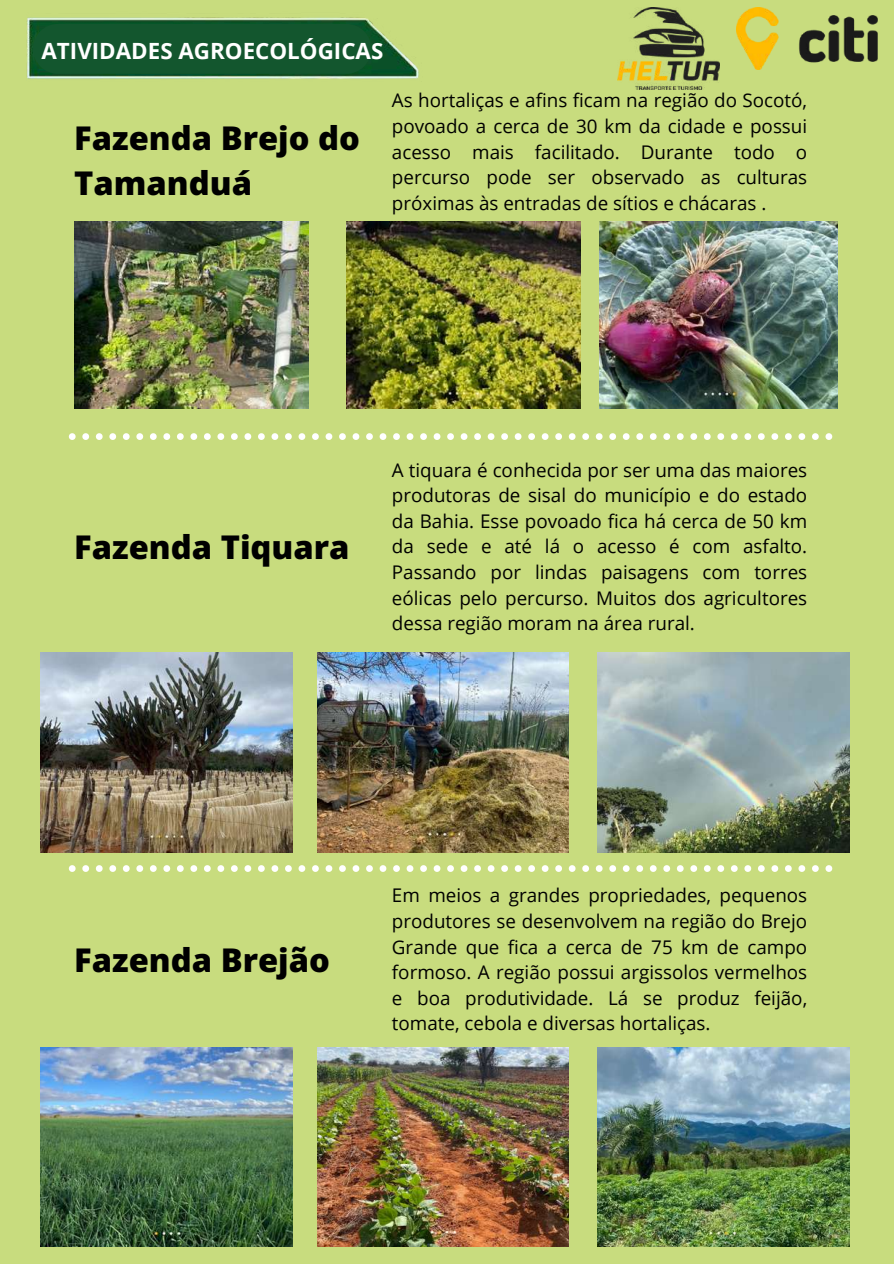
<style>
.page{position:relative;width:894px;height:1264px;background:#fff}
.page>*{position:absolute;margin:0;border:0;box-sizing:border-box;transform-origin:0 0}
.t1{font:800 32.7px/45px "Open Sans";color:#000}
.t2{font:700 22.35px "Open Sans";color:#fff}
.t3{font:18.75px/25.7px "Open Sans";color:#000;text-align:justify}
</style>
<div class="page">
<div style="left:0;top:0;width:893px;height:1263px;background:#c8dc7e"></div>
<img style="left:27px;top:17px;width:392px;height:62px">
<div style="left:33px;top:24px;width:338px;height:50px;background:#13562e"></div>
<img style="left:74px;top:222px;width:234px;height:187px">
<img style="left:346px;top:222px;width:234px;height:187px">
<img style="left:599px;top:222px;width:237px;height:187px">
<svg style="left:69px;top:433px;width:763px;height:7px"></svg>
<img style="left:317px;top:653px;width:251px;height:199px">
<img style="left:597px;top:653px;width:251px;height:199px">
<img style="left:41px;top:653px;width:251px;height:199px">
<img style="left:317px;top:1047px;width:251px;height:199px">
<img style="left:597px;top:1047px;width:251px;height:199px">
<img style="left:41px;top:1047px;width:251px;height:199px">
<svg style="left:69px;top:865px;width:763px;height:6px"></svg>
<img style="left:736px;top:8px;width:141px;height:62px">
<img style="left:617px;top:8px;width:101px;height:82px">
<p class="t2" style="left:42px;top:35px;width:343px">ATIVIDADES AGROECOLÓGICAS</p>
<h1 class="t1" style="left:74px;top:114px;width:287px">Fazenda Brejo do<br>Tamanduá</h1>
<p class="t3" style="left:392px;top:87px;width:416px">As hortaliças e afins ficam na região do Socotó, povoado a cerca de 30 km da cidade e possui acesso mais facilitado. Durante todo o percurso pode ser observado as culturas próximas às entradas de sítios e chácaras .</p>
<h1 class="t1" style="left:74px;top:523px;width:277px">Fazenda Tiquara</h1>
<p class="t3" style="left:392px;top:456px;width:416px">A tiquara é conhecida por ser uma das maiores produtoras de sisal do município e do estado da Bahia. Esse povoado fica há cerca de 50 km da sede e até lá o acesso é com asfalto.<br>Passando por lindas paisagens com torres eólicas pelo percurso. Muitos dos agricultores dessa região moram na área rural.</p>
<h1 class="t1" style="left:74px;top:936px;width:257px">Fazenda Brejão</h1>
<p class="t3" style="left:392px;top:882px;width:416px">Em meios a grandes propriedades, pequenos produtores se desenvolvem na região do Brejo Grande que fica a cerca de 75 km de campo formoso. A região possui argissolos vermelhos e boa produtividade. Lá se produz feijão, tomate, cebola e diversas hortaliças.</p>
</div>
